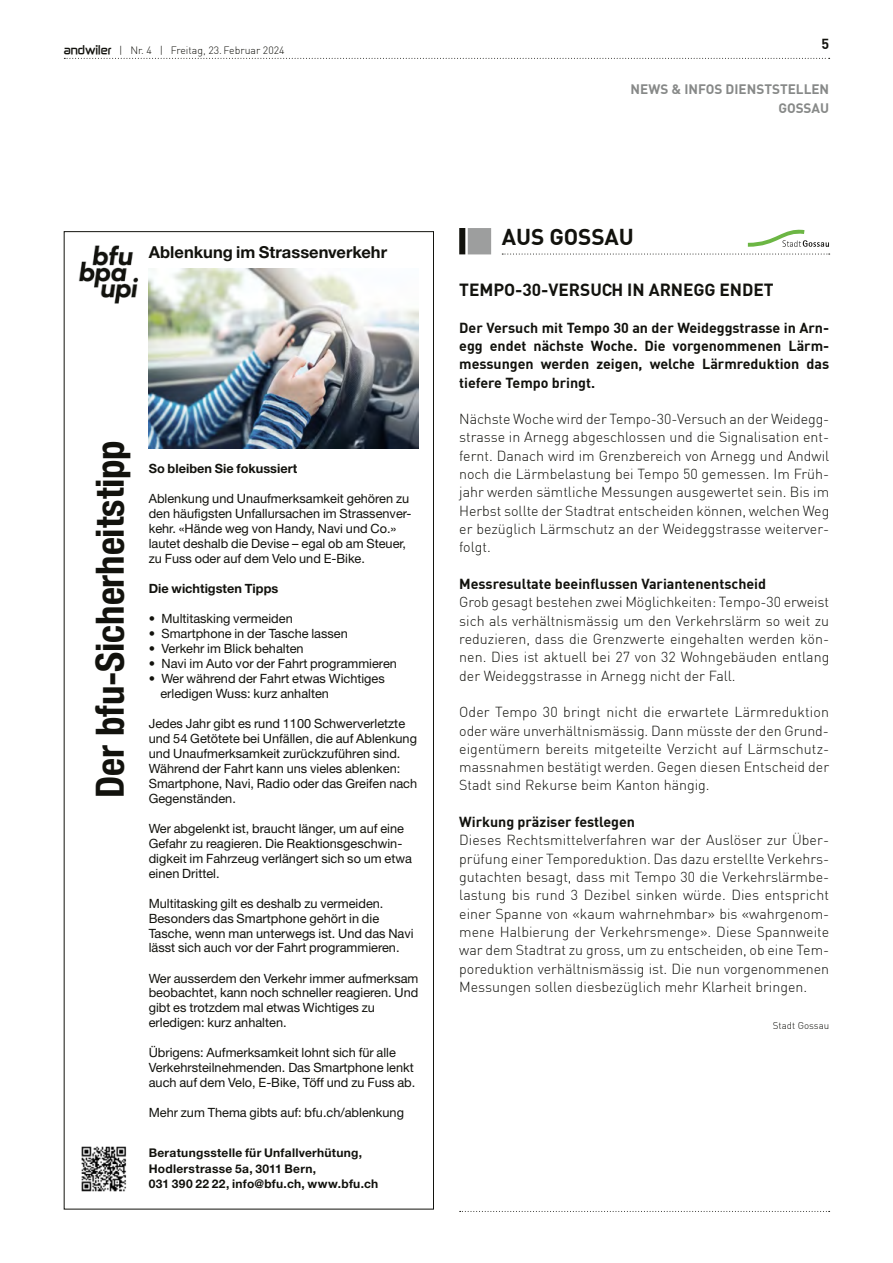
<style>
.page{position:relative;width:893px;height:1263px;background:#fff}
.page>*{position:absolute;margin:0;border:0;box-sizing:border-box;transform-origin:0 0}
.t1{font:700 condensed 38.85px "Helvetica Neue";letter-spacing:-.005em;color:#12120d}
.t2{font:700 22.5px "DIN";color:#12120d}
.t3{font:700 17.25px "DIN";color:#12120d}
.t4{font:700 16.5px "Helvetica Neue LT Std";color:#12120d}
.t5{font:300 14.25px/18.3px "DIN";color:#12120d;text-align:justify}
.t6{font:700 14.25px/18.3px "DIN";color:#12120d;text-align:justify}
.t7{font:700 13.5px/18.3px "DIN";color:#878988;text-align:right}
.t8{font:12.75px/15px "Helvetica Neue LT Std";color:#12120d}
.t9{font:700 12.75px "Helvetica Neue LT Std";color:#12120d}
.t10{font:700 12px/15.5px "Helvetica Neue LT Std";letter-spacing:.025em;color:#12120d}
.t11{font:300 10.5px "DIN";color:#12120d}
.t12{font:300 9.75px "DIN";color:#12120d}
.s1{font-family:"Zekton";font-weight:700}
</style>
<div class="page">
<svg style="left:64px;top:58px;width:766px;height:1px"></svg>
<svg style="left:460px;top:1211px;width:370px;height:1px"></svg>
<div style="left:459px;top:228px;width:6px;height:26px;background:#12120d"></div>
<div style="left:468px;top:228px;width:23px;height:26px;background:#9d9e9e"></div>
<svg style="left:502px;top:254px;width:328px;height:1px"></svg>
<svg style="left:748px;top:230px;width:81px;height:17px"></svg>
<img style="left:78px;top:245px;width:71px;height:64px">
<img style="left:149px;top:268px;width:270px;height:180px">
<img style="left:81px;top:1146px;width:46px;height:46px">
<p class="t11" style="left:64px;top:44px;width:222px"><span class="s1">andwiler</span> | Nr. 4 | Freitag, 23. Februar 2024</p>
<p class="t6" style="left:821px;top:34px;width:9px">5</p>
<p class="t7" style="left:631px;top:80px;width:200px">NEWS &amp; INFOS DIENSTSTELLEN<br>GOSSAU</p>
<p class="t4" style="left:149px;top:242px;width:240px">Ablenkung im Strassenverkehr</p>
<h1 class="t1" style="left:78px;top:798px;width:359px;rotate:-90deg">Der bfu-Sicherheitstipp</h1>
<p class="t9" style="left:149px;top:460px;width:150px">So bleiben Sie fokussiert</p>
<p class="t8" style="left:149px;top:490px;width:264px">Ablenkung und Unaufmerksamkeit gehören zu den häufigsten Unfallursachen im Strassenver&shy;kehr. «Hände weg von Handy, Navi und Co.» lautet deshalb die Devise – egal ob am Steuer, zu Fuss oder auf dem Velo und E-Bike.</p>
<p class="t9" style="left:149px;top:580px;width:131px">Die wichtigsten Tipps</p>
<p class="t8" style="left:149px;top:610px;width:146px">• Multitasking vermeiden</p>
<p class="t8" style="left:149px;top:625px;width:201px">• Smartphone in der Tasche lassen</p>
<p class="t8" style="left:149px;top:640px;width:156px">• Verkehr im Blick behalten</p>
<p class="t8" style="left:149px;top:655px;width:250px">• Navi im Auto vor der Fahrt programmieren</p>
<p class="t8" style="left:160px;top:670px;width:226px;text-indent:-12px">• Wer während der Fahrt etwas Wichtiges erledigen Wuss: kurz anhalten</p>
<p class="t8" style="left:149px;top:715px;width:270px">Jedes Jahr gibt es rund 1100 Schwerverletzte und 54 Getötete bei Unfällen, die auf Ablenkung und Unaufmerksamkeit zurückzuführen sind.<br>Während der Fahrt kann uns vieles ablenken:<br>Smartphone, Navi, Radio oder das Greifen nach Gegenständen.</p>
<p class="t8" style="left:149px;top:820px;width:265px">Wer abgelenkt ist, braucht länger, um auf eine Gefahr zu reagieren. Die Reaktionsgeschwin&shy;digkeit im Fahrzeug verlängert sich so um etwa einen Drittel.</p>
<p class="t8" style="left:149px;top:895px;width:266px">Multitasking gilt es deshalb zu vermeiden.<br>Besonders das Smartphone gehört in die Tasche, wenn man unterwegs ist. Und das Navi lässt sich auch vor der Fahrt programmieren.</p>
<p class="t8" style="left:149px;top:970px;width:271px">Wer ausserdem den Verkehr immer aufmerksam beobachtet, kann noch schneller reagieren. Und gibt es trotzdem mal etwas Wichtiges zu erledigen: kurz anhalten.</p>
<p class="t8" style="left:149px;top:1045px;width:268px">Übrigens: Aufmerksamkeit lohnt sich für alle<br>Verkehrsteilnehmenden. Das Smartphone lenkt auch auf dem Velo, E-Bike, Töff und zu Fuss ab.</p>
<p class="t8" style="left:149px;top:1105px;width:257px">Mehr zum Thema gibts auf: bfu.ch/ablenkung</p>
<p class="t10" style="left:149px;top:1145px;width:231px">Beratungsstelle für Unfallverhütung,<br>Hodlerstrasse 5a, 3011 Bern,<br>031 390 22 22, info@bfu.ch, www.bfu.ch</p>
<h2 class="t2" style="left:502px;top:222px;width:134px">AUS GOSSAU</h2>
<p class="t3" style="left:459px;top:278px;width:316px">TEMPO-30-VERSUCH IN ARNEGG ENDET</p>
<p class="t6" style="left:459px;top:318px;width:371px">Der Versuch mit Tempo 30 an der Weideggstrasse in Arn&shy;egg endet nächste Woche. Die vorgenommenen Lärm&shy;messungen werden zeigen, welche Lärmreduktion das tiefere Tempo bringt.</p>
<p class="t5" style="left:459px;top:410px;width:372px">Nächste Woche wird der Tempo-30-Versuch an der Weidegg&shy;strasse in Arnegg abgeschlossen und die Signalisation ent&shy;fernt. Danach wird im Grenzbereich von Arnegg und Andwil noch die Lärmbelastung bei Tempo 50 gemessen. Im Früh&shy;jahr werden sämtliche Messungen ausgewertet sein. Bis im Herbst sollte der Stadtrat entscheiden können, welchen Weg er bezüglich Lärmschutz an der Weideggstrasse weiterver&shy;folgt.</p>
<p class="t6" style="left:459px;top:574px;width:308px">Messresultate beeinflussen Variantenentscheid</p>
<p class="t5" style="left:459px;top:593px;width:372px">Grob gesagt bestehen zwei Möglichkeiten: Tempo-30 erweist sich als verhältnismässig um den Verkehrslärm so weit zu reduzieren, dass die Grenzwerte eingehalten werden kön&shy;nen. Dies ist aktuell bei 27 von 32 Wohngebäuden entlang der Weideggstrasse in Arnegg nicht der Fall.</p>
<p class="t5" style="left:459px;top:703px;width:371px">Oder Tempo 30 bringt nicht die erwartete Lärmreduktion oder wäre unverhältnismässig. Dann müsste der den Grund&shy;eigentümern bereits mitgeteilte Verzicht auf Lärmschutz&shy;massnahmen bestätigt werden. Gegen diesen Entscheid der Stadt sind Rekurse beim Kanton hängig.</p>
<p class="t6" style="left:459px;top:812px;width:177px">Wirkung präziser festlegen</p>
<p class="t5" style="left:459px;top:831px;width:372px">Dieses Rechtsmittelverfahren war der Auslöser zur Über&shy;prüfung einer Temporeduktion. Das dazu erstellte Verkehrs&shy;gutachten besagt, dass mit Tempo 30 die Verkehrslärmbe&shy;lastung bis rund 3 Dezibel sinken würde. Dies entspricht einer Spanne von «kaum wahrnehmbar» bis «wahrgenom&shy;mene Halbierung der Verkehrsmenge». Diese Spannweite war dem Stadtrat zu gross, um zu entscheiden, ob eine Tem&shy;poreduktion verhältnismässig ist. Die nun vorgenommenen Messungen sollen diesbezüglich mehr Klarheit bringen.</p>
<p class="t12" style="left:773px;top:1019px;width:58px">Stadt Gossau</p>
</div>
